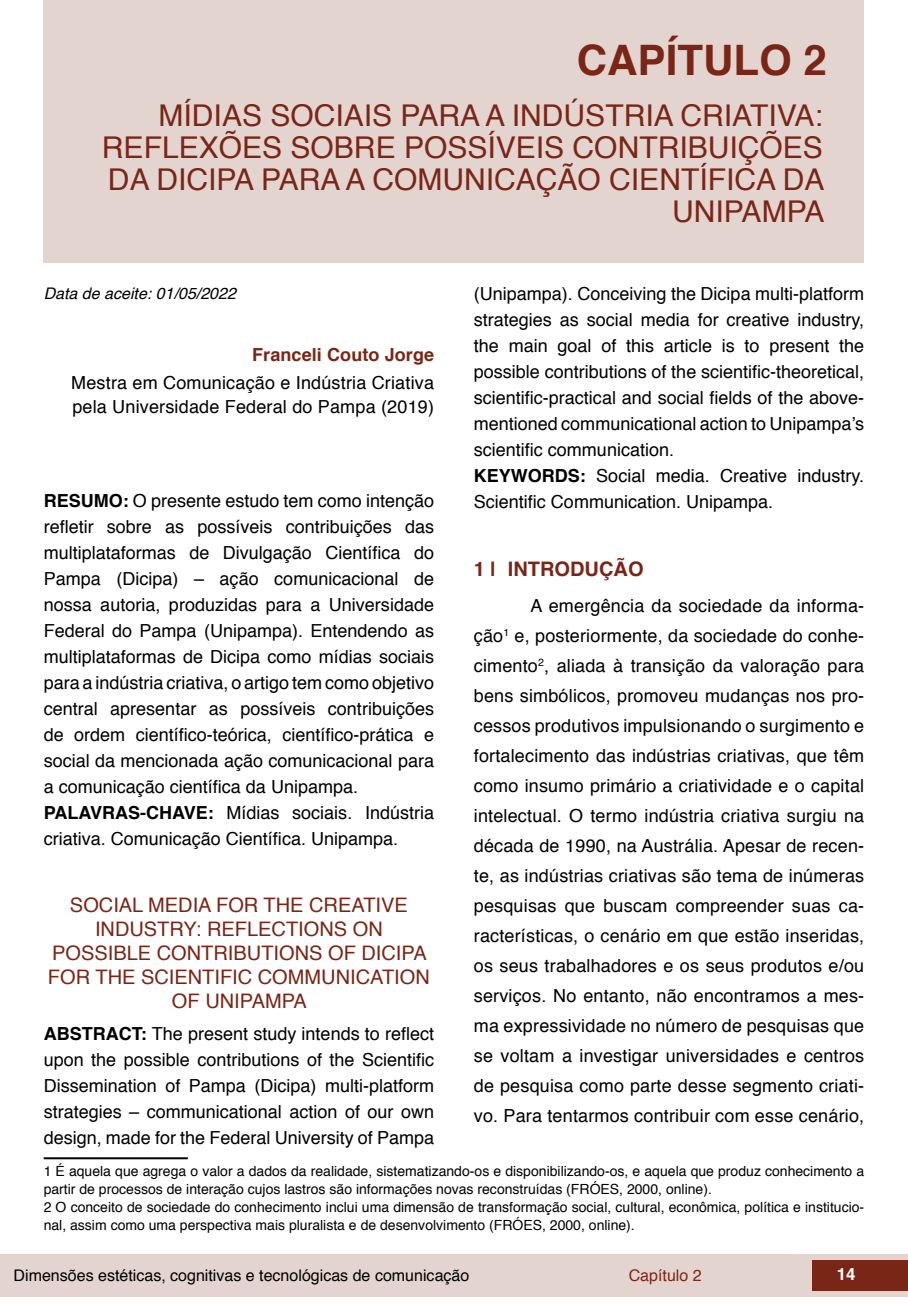
<style>
.page{position:relative;width:908px;height:1304px;background:#fff}
.page>*{position:absolute;margin:0;border:0;box-sizing:border-box;transform-origin:0 0}
.capítulos{font:700 42px "Helvetica";color:#7a2616}
.nome_artigos{font:30px/32px "Helvetica";color:#7a2616;text-align:right}
.título_Inglês{font:20px/24px "Helvetica";color:#7a2616;text-align:center}
.t1{font:700 20px "Helvetica";color:#7a2616}
.Resumos_e_PC_TXT{font:18px/26px "Helvetica";color:#000;text-align:justify}
.txt{font:18px/30px "Helvetica";letter-spacing:.01em;color:#000;text-align:justify}
.info_autores{font:18px/24px "Helvetica";letter-spacing:.01em;color:#000}
.nome_autores{font:700 18px "Helvetica";letter-spacing:.005em;color:#7a2616}
.t2{font:700 16.8px "Helvetica";color:#fff}
.t3{font:16px "Helvetica";color:#000}
.t4{font:italic 16px "Helvetica";color:#000}
.t5{font:16px "Helvetica";color:#7a2616}
.nota_rdp{font:14px/18px "Helvetica";color:#000}
.s1{font-weight:700}
</style>
<div class="page">
<div style="left:0;top:1254px;width:906px;height:43px;background:#e4d4d0"></div>
<div style="left:812px;top:1261px;width:95px;height:30px;background:#7a2616"></div>
<div style="left:44px;top:0;width:819px;height:263px;background:#e4d4d0"></div>
<hr style="left:44px;top:1157px;width:144px;height:2px;background:#000">
<p class="capítulos" style="left:576px;top:26px;width:251px">CAPÍTULO 2</p>
<p class="nome_artigos" style="left:102px;top:101px;width:723px">MÍDIAS SOCIAIS PARA A INDÚSTRIA CRIATIVA:<br>REFLEXÕES SOBRE POSSÍVEIS CONTRIBUIÇÕES DA DICIPA PARA A COMUNICAÇÃO CIENTÍFICA DA UNIPAMPA</p>
<p class="Resumos_e_PC_TXT" style="left:473px;top:281px;width:392px">(Unipampa). Conceiving the Dicipa multi-platform strategies as social media for creative industry, the main goal of this article is to present the possible contributions of the scientific-theoretical, scientific-practical and social fields of the above&shy;mentioned communicational action to Unipampa’s scientific communication.</p>
<p class="Resumos_e_PC_TXT" style="left:473px;top:463px;width:392px"><span class="s1">KEYWORDS:</span> Social media. Creative industry.<br>Scientific Communication. Unipampa.</p>
<p class="t4" style="left:44px;top:280px;width:194px">Data de aceite: 01/05/2022</p>
<p class="nome_autores" style="left:252px;top:341px;width:183px">Franceli Couto Jorge</p>
<p class="info_autores" style="left:71px;top:371px;width:364px">Mestra em Comunicação e Indústria Criativa pela Universidade Federal do Pampa (2019)</p>
<p class="Resumos_e_PC_TXT" style="left:44px;top:488px;width:392px"><span class="s1">RESUMO:</span> O presente estudo tem como intenção refletir sobre as possíveis contribuições das multiplataformas de Divulgação Científica do Pampa (Dicipa) – ação comunicacional de nossa autoria, produzidas para a Universidade Federal do Pampa (Unipampa). Entendendo as multiplataformas de Dicipa como mídias sociais para a indústria criativa, o artigo tem como objetivo central apresentar as possíveis contribuições de ordem científico-teórica, científico-prática e social da mencionada ação comunicacional para a comunicação científica da Unipampa.</p>
<p class="Resumos_e_PC_TXT" style="left:44px;top:800px;width:392px"><span class="s1">PALAVRAS-CHAVE:</span> Mídias sociais. Indústria criativa. Comunicação Científica. Unipampa.</p>
<p class="t1" style="left:473px;top:553px;width:171px">1 | INTRODUÇÃO</p>
<p class="txt" style="left:473px;top:591px;width:392px;text-indent:57px">A emergência da sociedade da informa&shy;ção<sup>1</sup> e, posteriormente, da sociedade do conhe&shy;cimento<sup>2</sup>, aliada à transição da valoração para bens simbólicos, promoveu mudanças nos pro&shy;cessos produtivos impulsionando o surgimento e fortalecimento das indústrias criativas, que têm como insumo primário a criatividade e o capital intelectual. O termo indústria criativa surgiu na década de 1990, na Austrália. Apesar de recen&shy;te, as indústrias criativas são tema de inúmeras pesquisas que buscam compreender suas ca&shy;racterísticas, o cenário em que estão inseridas, os seus trabalhadores e os seus produtos e/ou serviços. No entanto, não encontramos a mes&shy;ma expressividade no número de pesquisas que se voltam a investigar universidades e centros de pesquisa como parte desse segmento criati&shy;vo. Para tentarmos contribuir com esse cenário,</p>
<p class="título_Inglês" style="left:48px;top:894px;width:383px">SOCIAL MEDIA FOR THE CREATIVE<br>INDUSTRY: REFLECTIONS ON<br>POSSIBLE CONTRIBUTIONS OF DICIPA<br>FOR THE SCIENTIFIC COMMUNICATION<br>OF UNIPAMPA</p>
<p class="Resumos_e_PC_TXT" style="left:44px;top:1021px;width:392px"><span class="s1">ABSTRACT:</span> The present study intends to reflect upon the possible contributions of the Scientific Dissemination of Pampa (Dicipa) multi-platform strategies – communicational action of our own design, made for the Federal University of Pampa</p>
<p class="nota_rdp" style="left:44px;top:1163px;width:821px">1 É aquela que agrega o valor a dados da realidade, sistematizando-os e disponibilizando-os, e aquela que produz conhecimento a partir de processos de interação cujos lastros são informações novas reconstruídas (FRÓES, 2000, online).</p>
<p class="nota_rdp" style="left:44px;top:1199px;width:821px">2 O conceito de sociedade do conhecimento inclui uma dimensão de transformação social, cultural, econômica, política e institucio&shy;nal, assim como uma perspectiva mais pluralista e de desenvolvimento (FRÓES, 2000, online).</p>
<p class="t3" style="left:14px;top:1263px;width:457px">Dimensões estéticas, cognitivas e tecnológicas de comunicação</p>
<p class="t5" style="left:628px;top:1263px;width:74px">Capítulo 2</p>
<p class="t2" style="left:836px;top:1261px;width:20px">14</p>
</div>
